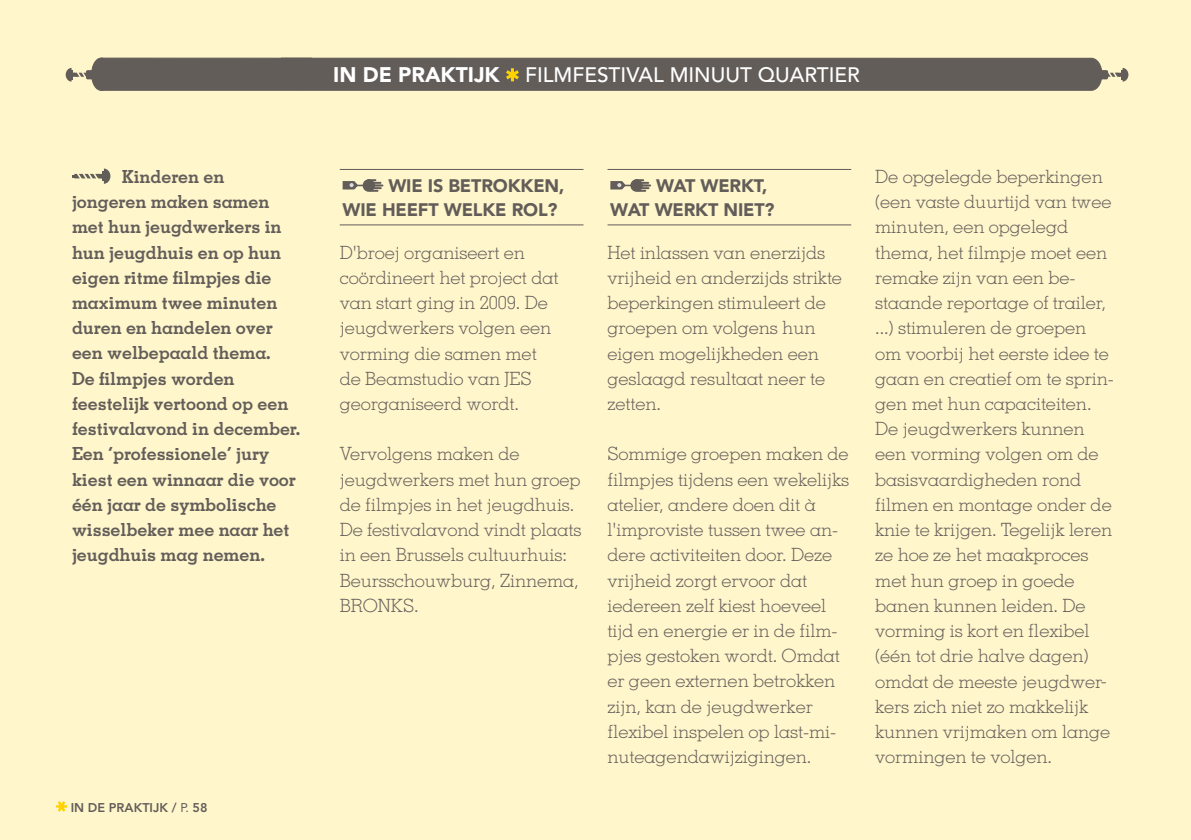
<style>
.page{position:relative;width:1191px;height:840px;background:#fff}
.page>*{position:absolute;margin:0;border:0;box-sizing:border-box;transform-origin:0 0}
.t1{font:900 21px "Avenir";color:#fff}
.t2{font:500 20.8px "Avenir";color:#fff}
.t3{font:300 18.2px/25.2px "Memphis";letter-spacing:-.005em;color:#635d59}
.t4{font:700 18px/25.2px "Memphis";letter-spacing:-.005em;color:#635d59}
.t5{font:900 18px/23px "Avenir";letter-spacing:-.01em;color:#635d59}
.t6{font:800 12.6px "Avenir";color:#635d59}
.s1{font-weight:400}
</style>
<div class="page">
<div style="left:0;top:0;width:1191px;height:839px;background:#fff6cc"></div>
<svg style="left:56px;top:801px;width:11px;height:10px"></svg>
<hr style="left:607px;top:169px;width:244px;height:1px;background:#635d59">
<hr style="left:607px;top:224px;width:244px;height:1px;background:#635d59">
<svg style="left:638px;top:179px;width:13px;height:13px"></svg>
<div style="left:630px;top:179px;width:12px;height:13px;background:#635d59;border-radius:6px"></div>
<hr style="left:622px;top:184px;width:26px;height:2px;background:#635d59">
<svg style="left:610px;top:181px;width:15px;height:8px"></svg>
<svg style="left:72px;top:168px;width:38px;height:16px"></svg>
<svg style="left:66px;top:57px;width:1062px;height:34px;background:#6e6860"></svg>
<hr style="left:340px;top:169px;width:243px;height:1px;background:#635d59">
<hr style="left:340px;top:224px;width:243px;height:1px;background:#635d59">
<svg style="left:371px;top:179px;width:12px;height:13px"></svg>
<div style="left:363px;top:179px;width:12px;height:13px;background:#635d59;border-radius:6px"></div>
<hr style="left:354px;top:184px;width:27px;height:2px;background:#635d59">
<svg style="left:342px;top:181px;width:16px;height:8px"></svg>
<p class="t1" style="left:333px;top:62px;width:79px">INDEPRAKTIJK</p>
<p class="t2" style="left:525px;top:63px;width:336px">FILMFESTIVAL M INUUT QUARTIER</p>
<p class="t4" style="left:72px;top:163px;width:230px;text-indent:50px">Kinderen en jongeren maken samen met hun jeugdwerkers in hun jeugdhuis en op hun eigen ritme filmpjes die maximum twee minuten duren en handelen over een welbepaald thema.<br>De filmpjes worden feestelijk vertoond op een festivalavond in december.<br>Een ‘professionele’ jury kiest een winnaar die voor één jaar de symbolische wisselbeker mee naar het jeugdhuis mag nemen.</p>
<p class="t5" style="left:610px;top:174px;width:166px;text-indent:46px">WAT WERKT,<br>WAT WERKT NIET?</p>
<p class="t5" style="left:342px;top:174px;width:223px;text-indent:46px">WIE IS BETROKKEN,<br>WIE HEEFT WELKE ROL?</p>
<p class="t3" style="left:340px;top:239px;width:220px">D'broej organiseert en coördineert het project dat van start ging in 2009. De jeugdwerkers volgen een vorming die samen met de Beamstudio van JES georganiseerd wordt.</p>
<p class="t3" style="left:340px;top:440px;width:243px">Vervolgens maken de jeugdwerkers met hun groep de filmpjes in het jeugdhuis.<br>De festivalavond vindt plaats in een Brussels cultuurhuis:<br>Beursschouwburg, Zinnema,<br>BRONKS.</p>
<p class="t3" style="left:607px;top:239px;width:236px">Het inlassen van enerzijds vrijheid en anderzijds strikte beperkingen stimuleert de groepen om volgens hun eigen mogelijkheden een geslaagd resultaat neer te zetten.</p>
<p class="t3" style="left:607px;top:440px;width:243px">Sommige groepen maken de filmpjes tijdens een wekelijks atelier, andere doen dit à l'improviste tussen twee an&shy;dere activiteiten door. Deze vrijheid zorgt ervoor dat iedereen zelf kiest hoeveel tijd en energie er in de film&shy;pjes gestoken wordt. Omdat er geen externen betrokken zijn, kan de jeugdwerker flexibel inspelen op last-mi&shy;nuteagendawijzigingen.</p>
<p class="t6" style="left:71px;top:799px;width:138px">IN DE PRAKTIJK / <span class="s1">P.</span> 58</p>
<p class="t3" style="left:875px;top:163px;width:240px">De opgelegde beperkingen (een vaste duurtijd van twee minuten, een opgelegd thema, het filmpje moet een remake zijn van een be&shy;staande reportage of trailer, ...) stimuleren de groepen om voorbij het eerste idee te gaan en creatief om te sprin&shy;gen met hun capaciteiten.<br>De jeugdwerkers kunnen een vorming volgen om de basisvaardigheden rond filmen en montage onder de knie te krijgen. Tegelijk leren ze hoe ze het maakproces met hun groep in goede banen kunnen leiden. De vorming is kort en flexibel (één tot drie halve dagen) omdat de meeste jeugdwer&shy;kers zich niet zo makkelijk kunnen vrijmaken om lange vormingen te volgen.</p>
</div>
